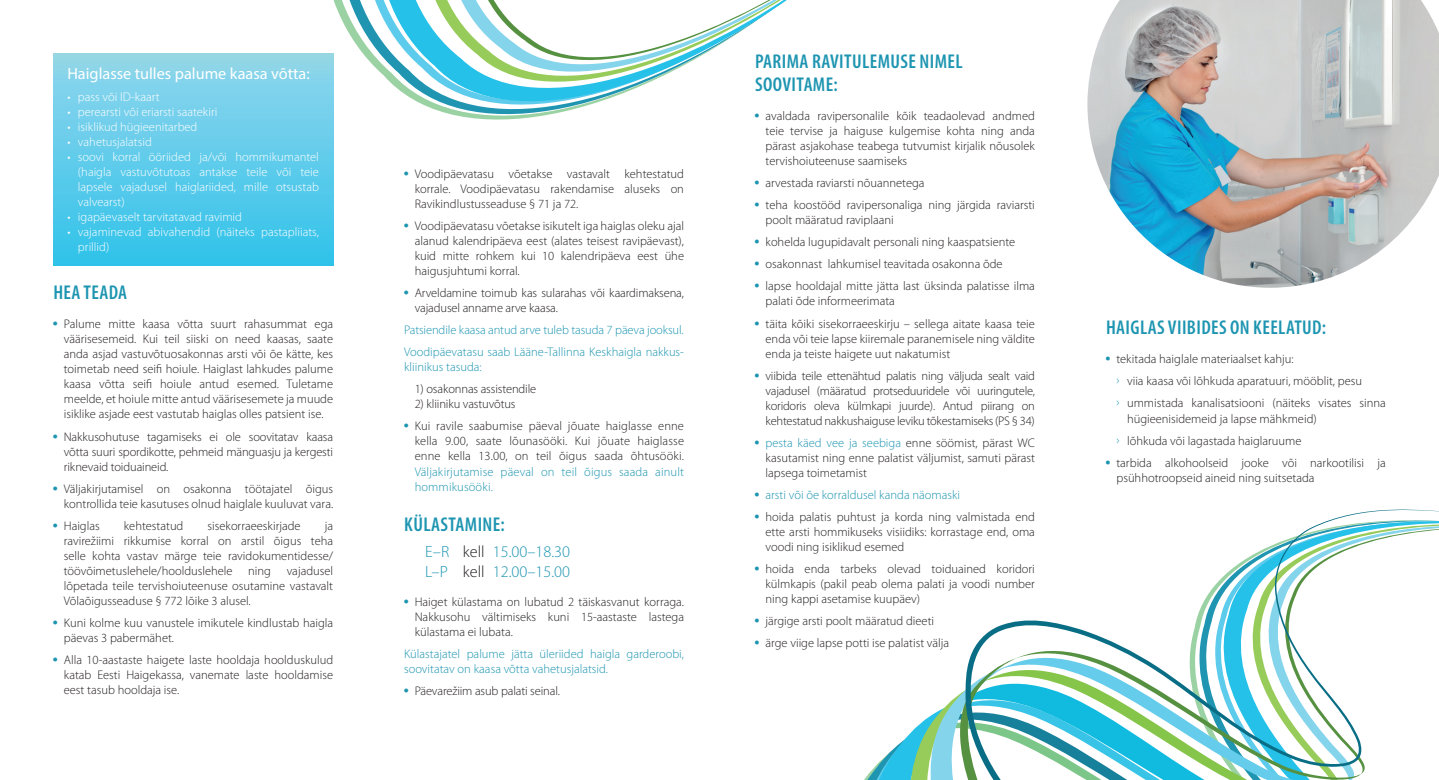
<style>
.page{position:relative;width:1439px;height:780px;background:#fff}
.page>*{position:absolute;margin:0;border:0;box-sizing:border-box;transform-origin:0 0}
.t1{font:600 condensed 20px/22.5px "Myriad Pro";letter-spacing:.02em;color:#1d95b1}
.t2{font:300 16.25px/19.5px "Myriad Pro";color:#1d95b1}
.t3{font:16.25px "Myriad Pro";color:#fff}
.t4{font:300 12.5px/15px "Myriad Pro";color:#231f20;text-align:justify}
.t5{font:300 12.5px/15px "Myriad Pro";color:#fff;text-align:justify}
.t6{font:300 12.5px/15px "Myriad Pro";color:#1d95b1}
.s1{font-family:"Helvetica";font-weight:400;color:#1d95b1}
.s2{color:#231f20}
.s3{color:#1d95b1}
.s4{font-family:"Helvetica";font-weight:400}
</style>
<div class="page">
<div style="left:53px;top:53px;width:280px;height:212px;background:linear-gradient(to bottom,#92d6ea,#30c2eb)"></div>
<svg style="left:298px;top:53px;width:36px;height:97px"></svg>
<svg style="left:314px;top:0;width:25px;height:145px"></svg>
<svg style="left:339px;top:0;width:15px;height:41px"></svg>
<svg style="left:354px;top:0;width:197px;height:120px"></svg>
<svg style="left:398px;top:0;width:194px;height:114px"></svg>
<svg style="left:423px;top:0;width:203px;height:104px"></svg>
<svg style="left:447px;top:0;width:340px;height:92px"></svg>
<svg style="left:864px;top:690px;width:101px;height:90px"></svg>
<svg style="left:965px;top:509px;width:474px;height:271px"></svg>
<img style="left:1087px;top:0;width:352px;height:288px">
<h2 class="t3" style="left:67px;top:63px;width:244px">Haiglasse tulles palume kaasa võtta:</h2>
<p class="t5" style="left:67px;top:89px;width:94px">• pass või ID-kaart</p>
<p class="t5" style="left:67px;top:104px;width:152px">• perearsti või eriarsti saatekiri</p>
<p class="t5" style="left:67px;top:119px;width:132px">• isiklikud hügieenitarbed</p>
<p class="t5" style="left:67px;top:134px;width:86px">• vahetusjalatsid</p>
<p class="t5" style="left:78px;top:149px;width:242px;text-indent:-11px">• soovi korral ööriided ja/või hommikumantel (haigla vastuvõtutoas antakse teile või teie lapsele vajadusel haiglariided, mille otsustab valvearst)</p>
<p class="t5" style="left:67px;top:209px;width:176px">• igapäevaselt tarvitatavad ravimid</p>
<p class="t5" style="left:78px;top:224px;width:242px;text-indent:-11px">• vajaminevad abivahendid (näiteks pastapliiats, prillid)</p>
<h1 class="t1" style="left:53px;top:281px;width:75px">HEA TEADA</h1>
<p class="t4" style="left:64px;top:317px;width:271px;text-indent:-11px"><span class="s1">•</span> Palume mitte kaasa võtta suurt rahasummat ega väärisesemeid. Kui teil siiski on need kaasas, saate anda asjad vastuvõtuosakonnas arsti või õe kätte, kes toimetab need seifi hoiule. Haiglast lahkudes palume kaasa võtta seifi hoiule antud esemed. Tuletame meelde, et hoiule mitte antud väärisesemete ja muude isiklike asjade eest vastutab haiglas olles patsient ise.</p>
<p class="t4" style="left:64px;top:429px;width:271px;text-indent:-11px"><span class="s1">•</span> Nakkusohutuse tagamiseks ei ole soovitatav kaasa võtta suuri spordikotte, pehmeid mänguasju ja kergesti riknevaid toiduaineid.</p>
<p class="t4" style="left:53px;top:481px;width:281px;text-align:right"><span class="s1">•</span> Väljakirjutamisel on osakonna töötajatel õigus kontrollida teie kasutuses olnud haiglale kuuluvat vara.</p>
<p class="t4" style="left:53px;top:518px;width:48px"><span class="s1">•</span> Haiglas</p>
<p class="t4" style="left:124px;top:518px;width:61px">kehtestatud</p>
<p class="t4" style="left:208px;top:518px;width:95px">sisekorraeeskirjade</p>
<p class="t4" style="left:64px;top:518px;width:271px;text-indent:261px">ja ravirežiimi rikkumise korral on arstil õigus teha selle kohta vastav märge teie ravidokumentidesse/ töövõimetuslehele/hoolduslehele ning vajadusel lõpetada teile tervishoiuteenuse osutamine vastavalt Võlaõigusseaduse § 772 lõike 3 alusel.</p>
<p class="t4" style="left:64px;top:615px;width:271px;text-indent:-11px"><span class="s1">•</span> Kuni kolme kuu vanustele imikutele kindlustab haigla päevas 3 pabermähet.</p>
<p class="t4" style="left:64px;top:652px;width:271px;text-indent:-11px"><span class="s1">•</span> Alla 10-aastaste haigete laste hooldaja hoolduskulud katab Eesti Haigekassa, vanemate laste hooldamise eest tasub hooldaja ise.</p>
<p class="t4" style="left:415px;top:166px;width:271px;text-indent:-11px"><span class="s1">•</span> Voodipäevatasu võetakse vastavalt kehtestatud korrale. Voodipäevatasu rakendamise aluseks on Ravikindlustusseaduse § 71 ja 72.</p>
<p class="t4" style="left:415px;top:218px;width:271px;text-indent:-11px"><span class="s1">•</span> Voodipäevatasu võetakse isikutelt iga haiglas oleku ajal alanud kalendripäeva eest (alates teisest ravipäevast), kuid mitte rohkem kui 10 kalendripäeva eest ühe haigusjuhtumi korral.</p>
<p class="t4" style="left:415px;top:285px;width:271px;text-indent:-11px"><span class="s1">•</span> Arveldamine toimub kas sularahas või kaardimaksena, vajadusel anname arve kaasa.</p>
<p class="t6" style="left:404px;top:319px;width:281px;line-height:22.1px">Patsiendile kaasa antud arve tuleb tasuda 7 päeva jooksul.<br>Voodipäevatasu saab Lääne-Tallinna Keskhaigla nakkus-</p>
<p class="t6" style="left:404px;top:360px;width:79px">kliinikus tasuda:</p>
<p class="t4" style="left:415px;top:382px;width:123px">1) osakonnas assistendile</p>
<p class="t4" style="left:415px;top:397px;width:102px">2) kliiniku vastuvõtus</p>
<p class="t4" style="left:415px;top:419px;width:271px;text-indent:-11px"><span class="s1">•</span> Kui ravile saabumise päeval jõuate haiglasse enne kella 9.00, saate lõunasööki. Kui jõuate haiglasse enne kella 13.00, on teil õigus saada õhtusööki.</p>
<p class="t6" style="left:415px;top:464px;width:271px">Väljakirjutamise päeval on teil õigus saada ainult hommikusööki.</p>
<h1 class="t1" style="left:404px;top:512px;width:102px">KÜLASTAMINE:</h1>
<h2 class="t2" style="left:425px;top:542px;width:146px">E–R <span class="s2">kell</span> 15.00–18.30<br>L–P <span class="s2">kell</span> 12.00–15.00</h2>
<p class="t4" style="left:415px;top:594px;width:271px;text-indent:-11px"><span class="s1">•</span> Haiget külastama on lubatud 2 täiskasvanut korraga.<br>Nakkusohu vältimiseks kuni 15-aastaste lastega külastama ei lubata.</p>
<p class="t6" style="left:404px;top:646px;width:281px">Külastajatel palume jätta üleriided haigla garderoobi, soovitatav on kaasa võtta vahetusjalatsid.</p>
<p class="t4" style="left:404px;top:683px;width:157px"><span class="s1">•</span> Päevarežiim asub palati seinal.</p>
<h1 class="t1" style="left:755px;top:50px;width:209px">PARIMA RAVITULEMUSE NIMEL<br>SOOVITAME:</h1>
<p class="t4" style="left:765px;top:108px;width:271px;text-indent:-11px"><span class="s1">•</span> avaldada ravipersonalile kõik teadaolevad andmed teie tervise ja haiguse kulgemise kohta ning anda pärast asjakohase teabega tutvumist kirjalik nõusolek tervishoiuteenuse saamiseks</p>
<p class="t4" style="left:755px;top:175px;width:171px"><span class="s1">•</span> arvestada raviarsti nõuannetega</p>
<p class="t4" style="left:765px;top:198px;width:271px;text-indent:-11px"><span class="s1">•</span> teha koostööd ravipersonaliga ning järgida raviarsti poolt määratud raviplaani</p>
<p class="t4" style="left:755px;top:235px;width:262px"><span class="s1">•</span> kohelda lugupidavalt personali ning kaaspatsiente</p>
<p class="t4" style="left:755px;top:257px;width:249px"><span class="s1">•</span> osakonnast lahkumisel teavitada osakonna õde</p>
<p class="t4" style="left:765px;top:279px;width:271px;text-indent:-11px"><span class="s1">•</span> lapse hooldajal mitte jätta last üksinda palatisse ilma palati õde informeerimata</p>
<p class="t4" style="left:765px;top:316px;width:271px;text-indent:-11px"><span class="s1">•</span> täita kõiki sisekorraeeskirju – sellega aitate kaasa teie enda või teie lapse kiiremale paranemisele ning väldite enda ja teiste haigete uut nakatumist</p>
<p class="t4" style="left:765px;top:368px;width:271px;text-indent:-11px"><span class="s1">•</span> viibida teile ettenähtud palatis ning väljuda sealt vaid vajadusel (määratud protseduuridele või uuringutele, koridoris oleva külmkapi juurde). Antud piirang on kehtestatud nakkushaiguse leviku tõkestamiseks (PS § 34)</p>
<p class="t4" style="left:765px;top:435px;width:271px;text-indent:-11px"><span class="s1">•</span> <span class="s3">pesta käed vee ja seebiga</span> enne söömist, pärast WC kasutamist ning enne palatist väljumist, samuti pärast lapsega toimetamist</p>
<p class="t6" style="left:755px;top:487px;width:207px"><span class="s4">•</span> arsti või õe korraldusel kanda näomaski</p>
<p class="t4" style="left:765px;top:509px;width:271px;text-indent:-11px"><span class="s1">•</span> hoida palatis puhtust ja korda ning valmistada end ette arsti hommikuseks visiidiks: korrastage end, oma voodi ning isiklikud esemed</p>
<p class="t4" style="left:765px;top:561px;width:271px;text-indent:-11px"><span class="s1">•</span> hoida enda tarbeks olevad toiduained koridori külmkapis (pakil peab olema palati ja voodi number ning kappi asetamise kuupäev)</p>
<p class="t4" style="left:755px;top:613px;width:181px"><span class="s1">•</span> järgige arsti poolt määratud dieeti</p>
<p class="t4" style="left:755px;top:636px;width:196px"><span class="s1">•</span> ärge viige lapse potti ise palatist välja</p>
<h1 class="t1" style="left:1106px;top:316px;width:222px">HAIGLAS VIIBIDES ON KEELATUD:</h1>
<p class="t4" style="left:1127px;top:348px;width:260px;line-height:22.1px;text-align:left;text-indent:-21px"><span class="s1">•</span> tekitada haiglale materiaalset kahju:<br>viia kaasa või lõhkuda aparatuuri, mööblit, pesu ummistada kanalisatsiooni (näiteks visates sinna</p>
<p class="t4" style="left:1127px;top:407px;width:191px;line-height:22.1px">hügieenisidemeid ja lapse mähkmeid) lõhkuda või lagastada haiglaruume</p>
<p class="t4" style="left:1116px;top:455px;width:271px;text-indent:-11px"><span class="s1">•</span> tarbida alkohoolseid jooke või narkootilisi ja psühhotroopseid aineid ning suitsetada</p>
</div>
